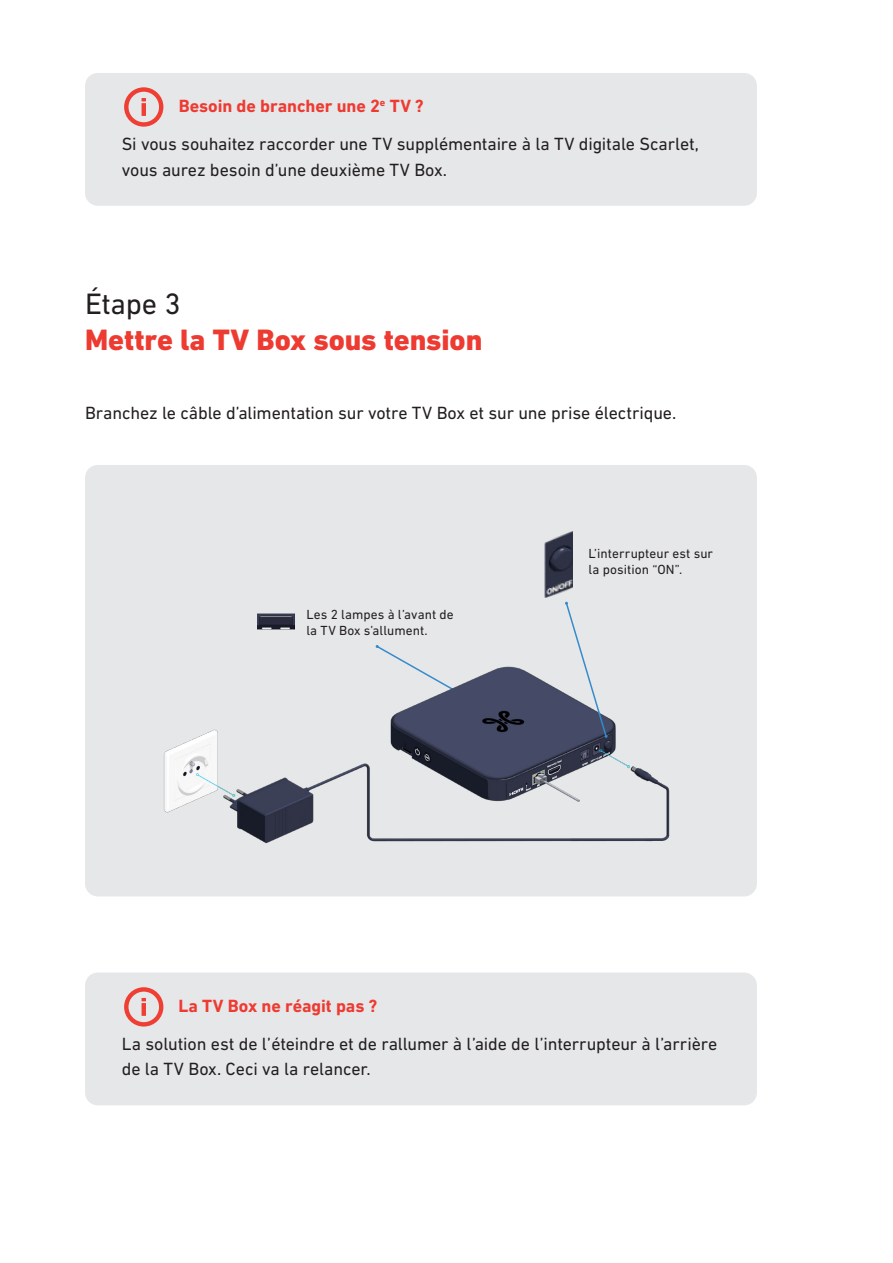
<style>
.page{position:relative;width:893px;height:1263px;background:#fff}
.page>*{position:absolute;margin:0;border:0;box-sizing:border-box;transform-origin:0 0}
.Titre_1{font:800 30px/36px "DIN Next LT Pro";letter-spacing:-.005em;color:#ee3b32}
.Body_copy_cadre{font:18px/25.5px "DIN Next LT Pro";letter-spacing:-.005em;color:#231f20}
.Body_copy{font:18px "DIN Next LT Pro";letter-spacing:-.005em;color:#231f20}
.Body_copy_cadre-2{font:700 18px "DIN Next LT Pro";letter-spacing:-.005em;color:#ee3b32}
.t1{font:13.35px/16px "DIN Next LT Pro";letter-spacing:.005em;color:#231f20}
.s1{font-weight:400;color:#231f20}
</style>
<div class="page">
<div style="left:85px;top:73px;width:672px;height:69px;background:#e6e7e9;border-radius:13px"></div>
<div style="left:85px;top:111px;width:672px;height:95px;background:#e6e7e9;border-radius:13px"></div>
<div style="left:85px;top:972px;width:672px;height:69px;background:#e6e7e9;border-radius:13px"></div>
<div style="left:85px;top:1011px;width:672px;height:94px;background:#e6e7e9;border-radius:13px"></div>
<svg style="left:124px;top:87px;width:39px;height:40px"></svg>
<div style="left:85px;top:465px;width:672px;height:431px;background:#e6e7e9;border-radius:13px"></div>
<img style="left:164px;top:531px;width:506px;height:313px">
<svg style="left:565px;top:601px;width:43px;height:137px"></svg>
<img style="left:544px;top:532px;width:28px;height:66px">
<img style="left:257px;top:613px;width:37px;height:16px">
<svg style="left:124px;top:987px;width:39px;height:39px"></svg>
<p class="Body_copy_cadre-2" style="left:179px;top:95px;width:247px">Besoin de brancher une 2<sup>e</sup> TV ?</p>
<p class="Body_copy_cadre" style="left:122px;top:131px;width:579px">Si vous souhaitez raccorder une TV supplémentaire à la TV digitale Scarlet, vous aurez besoin d’une deuxième TV Box.</p>
<p class="Titre_1" style="left:85px;top:286px;width:399px"><span class="s1">Étape 3<br></span>Mettre la TV Box sous tension</p>
<p class="Body_copy" style="left:85px;top:402px;width:593px">Branchez le câble d’alimentation sur votre TV Box et sur une prise électrique.</p>
<p class="t1" style="left:306px;top:606px;width:149px">Les 2 lampes à l’avant de la TV Box s’allument.</p>
<p class="t1" style="left:589px;top:545px;width:126px">L’interrupteur est sur la position “ON”.</p>
<p class="Body_copy_cadre-2" style="left:178px;top:995px;width:200px">La TV Box ne réagit pas ?</p>
<p class="Body_copy_cadre" style="left:122px;top:1031px;width:597px">La solution est de l’éteindre et de rallumer à l’aide de l’interrupteur à l’arrière de la TV Box. Ceci va la relancer.</p>
</div>
